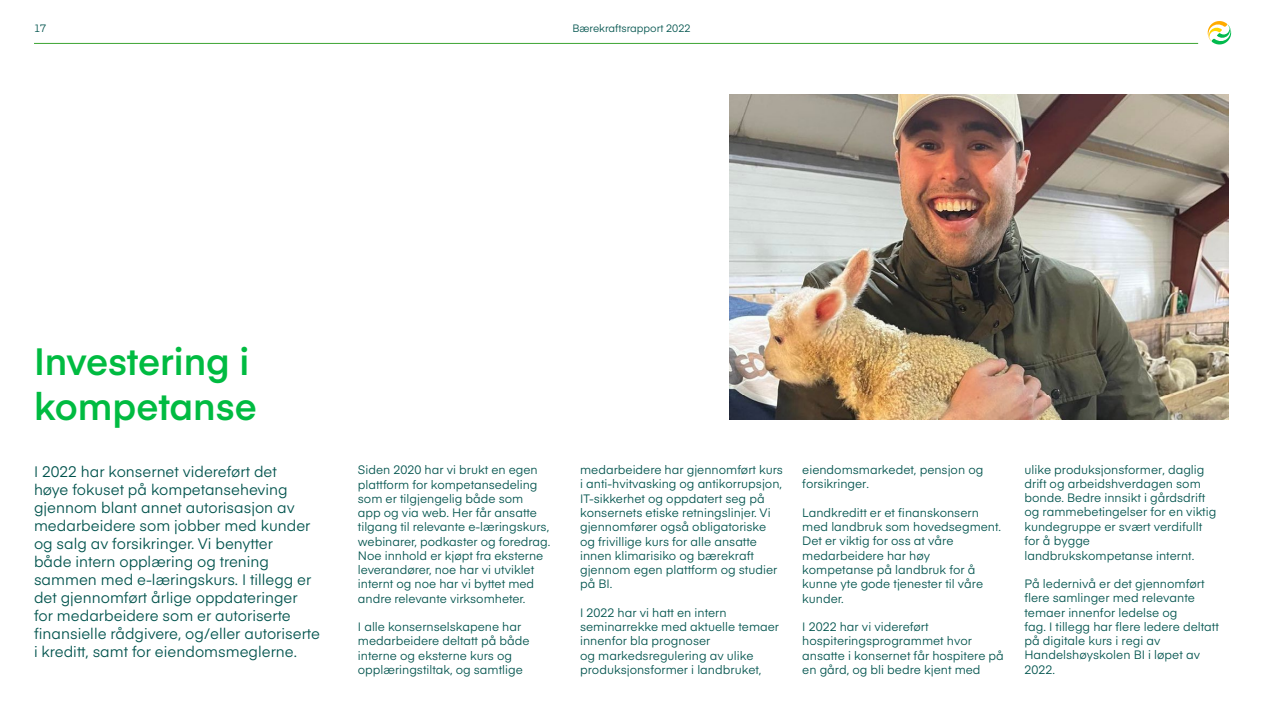
<style>
.page{position:relative;width:1263px;height:711px;background:#fff}
.page>*{position:absolute;margin:0;border:0;box-sizing:border-box;transform-origin:0 0}
.t1{font:600 37.5px/45px "Eina 03";color:#00bb41}
.t2{font:15px/18px "Eina 03";color:#00534d}
.t3{font:12px/14.2px "Eina 03";color:#00534d}
.t4{font:10.5px "Eina 03";color:#00534d}
</style>
<div class="page">
<hr style="left:34px;top:43px;width:1164px;height:1px;background:#3ca432">
<svg style="left:1207px;top:21px;width:24px;height:24px"></svg>
<img style="left:729px;top:94px;width:500px;height:325px">
<p class="t4" style="left:34px;top:20px;width:14px">17</p>
<p class="t4" style="left:572px;top:20px;width:120px">Bærekraftsrapport 2022</p>
<h1 class="t1" style="left:34px;top:336px;width:224px">Investering i kompetanse</h1>
<p class="t2" style="left:34px;top:461px;width:288px">I 2022 har konsernet videreført det<br>høye fokuset på kompetanseheving gjennom blant annet autorisasjon av medarbeidere som jobber med kunder og salg av forsikringer. Vi benytter<br>både intern opplæring og trening sammen med e-læringskurs. I tillegg er det gjennomført årlige oppdateringer for medarbeidere som er autoriserte finansielle rådgivere, og/eller autoriserte i kreditt, samt for eiendomsmeglerne.</p>
<p class="t3" style="left:358px;top:461px;width:194px">Siden 2020 har vi brukt en egen plattform for kompetansedeling som er tilgjengelig både som<br>app og via web. Her får ansatte tilgang til relevante e-læringskurs, webinarer, podkaster og foredrag.<br>Noe innhold er kjøpt fra eksterne leverandører, noe har vi utviklet internt og noe har vi byttet med andre relevante virksomheter.</p>
<p class="t3" style="left:358px;top:618px;width:173px">I alle konsernselskapene har medarbeidere deltatt på både interne og eksterne kurs og opplæringstiltak, og samtlige</p>
<p class="t3" style="left:580px;top:461px;width:204px">medarbeidere har gjennomført kurs i anti-hvitvasking og antikorrupsjon,<br>IT-sikkerhet og oppdatert seg på konsernets etiske retningslinjer. Vi gjennomfører også obligatoriske og frivillige kurs for alle ansatte innen klimarisiko og bærekraft gjennom egen plattform og studier på BI.</p>
<p class="t3" style="left:580px;top:604px;width:201px">I 2022 har vi hatt en intern seminarrekke med aktuelle temaer innenfor bla prognoser<br>og markedsregulering av ulike produksjonsformer i landbruket,</p>
<p class="t3" style="left:802px;top:461px;width:183px">eiendomsmarkedet, pensjon og forsikringer.</p>
<p class="t3" style="left:802px;top:504px;width:200px">Landkreditt er et finanskonsern med landbruk som hovedsegment.<br>Det er viktig for oss at våre medarbeidere har høy kompetanse på landbruk for å kunne yte gode tjenester til våre kunder.</p>
<p class="t3" style="left:802px;top:618px;width:203px">I 2022 har vi videreført hospiteringsprogrammet hvor ansatte i konsernet får hospitere på en gård, og bli bedre kjent med</p>
<p class="t3" style="left:1024px;top:461px;width:193px">ulike produksjonsformer, daglig drift og arbeidshverdagen som bonde. Bedre innsikt i gårdsdrift og rammebetingelser for en viktig kundegruppe er svært verdifullt for å bygge landbrukskompetanse internt.</p>
<p class="t3" style="left:1024px;top:575px;width:196px">På ledernivå er det gjennomført flere samlinger med relevante temaer innenfor ledelse og<br>fag. I tillegg har flere ledere deltatt på digitale kurs i regi av<br>Handelshøyskolen BI i løpet av<br>2022.</p>
</div>
